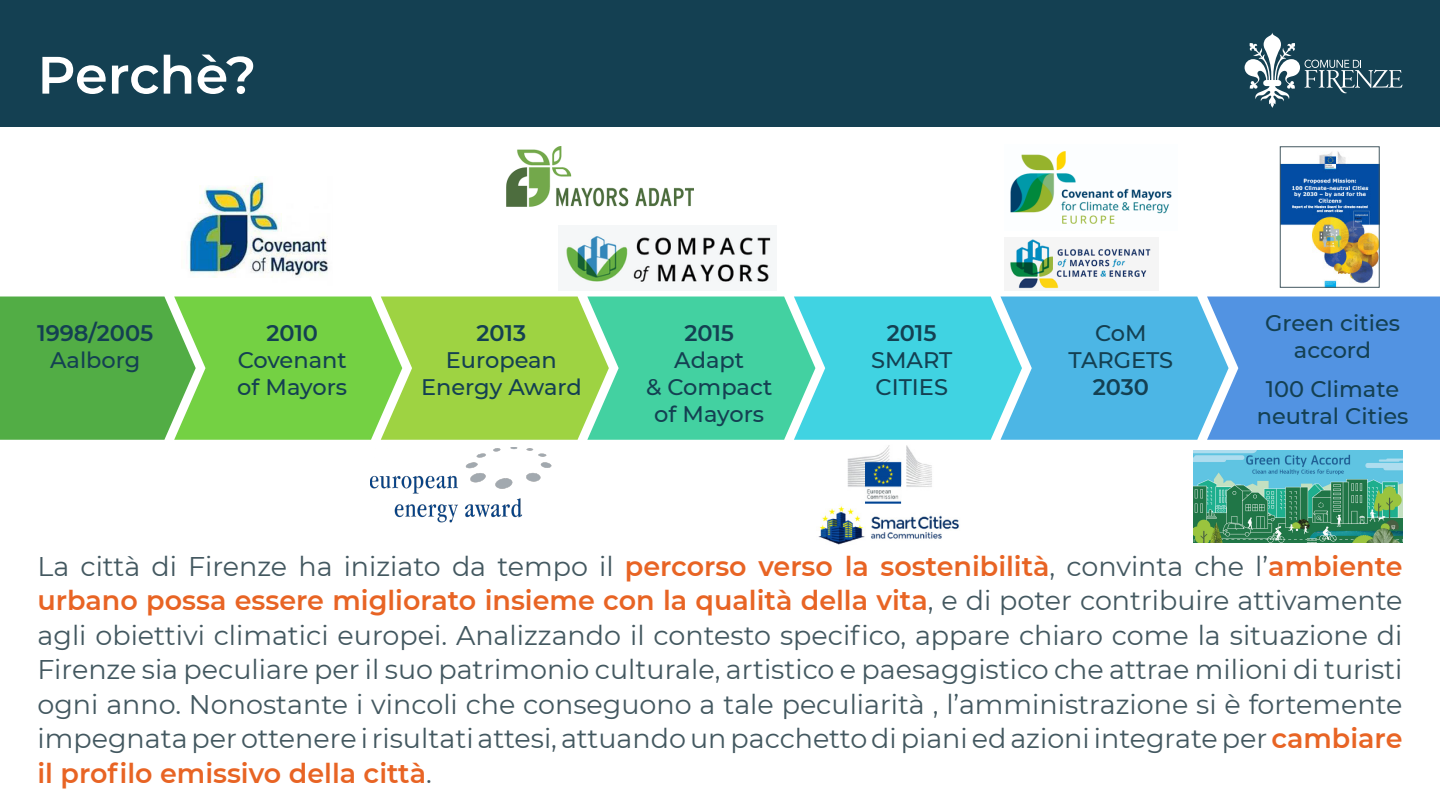
<style>
.page{position:relative;width:1440px;height:810px;background:#fff}
.page>*{position:absolute;margin:0;border:0;box-sizing:border-box;transform-origin:0 0}
.t1{font:600 52.5px "Montserrat";letter-spacing:-.005em;color:#fff}
.t2{font:27px/34.5px "Montserrat";color:#435860;text-align:justify}
.t3{font:500 22.5px/27px "Montserrat";color:#144052;text-align:center}
.t4{font:600 22.5px "Montserrat";letter-spacing:-.005em;color:#144052}
.s1{font-weight:600;color:#e86424}
</style>
<div class="page">
<div style="left:0;top:0;width:1440px;height:127px;background:#144052"></div>
<svg style="left:1245px;top:32px;width:157px;height:76px"></svg>
<svg style="left:0;top:297px;width:1440px;height:143px"></svg>
<img style="left:564px;top:234px;width:209px;height:50px">
<img style="left:187px;top:178px;width:141px;height:100px">
<img style="left:1010px;top:151px;width:162px;height:73px">
<img style="left:818px;top:445px;width:141px;height:100px">
<img style="left:370px;top:447px;width:182px;height:76px">
<img style="left:1010px;top:239px;width:141px;height:50px">
<img style="left:1193px;top:451px;width:210px;height:91px">
<img style="left:506px;top:147px;width:187px;height:60px">
<img style="left:1282px;top:151px;width:95px;height:135px">
<div style="left:1280px;top:147px;width:99px;height:141px;border:1px solid #435860"></div>
<p class="t1" style="left:38px;top:38px;width:220px">Perchè?</p>
<p class="t4" style="left:37px;top:317px;width:118px">1998/2005</p>
<p class="t3" style="left:50px;top:346px;width:92px">Aalborg</p>
<p class="t4" style="left:266px;top:317px;width:53px">2010</p>
<p class="t3" style="left:238px;top:346px;width:111px">Covenant</p>
<p class="t3" style="left:237px;top:373px;width:111px">of Mayors</p>
<p class="t4" style="left:477px;top:317px;width:51px">2013</p>
<p class="t3" style="left:446px;top:346px;width:112px">European</p>
<p class="t3" style="left:421px;top:373px;width:162px">Energy Award</p>
<p class="t4" style="left:684px;top:317px;width:51px">2015</p>
<p class="t3" style="left:674px;top:346px;width:71px">Adapt</p>
<p class="t3" style="left:646px;top:373px;width:128px">&amp; Compact of Mayors</p>
<p class="t4" style="left:887px;top:317px;width:51px">2015</p>
<p class="t3" style="left:871px;top:346px;width:83px">SMART</p>
<p class="t3" style="left:876px;top:373px;width:74px">CITIES</p>
<p class="t3" style="left:1095px;top:319px;width:53px">CoM</p>
<p class="t3" style="left:1069px;top:346px;width:106px">TARGETS</p>
<p class="t4" style="left:1093px;top:371px;width:58px">2030</p>
<p class="t3" style="left:1265px;top:309px;width:136px">Green cities</p>
<p class="t3" style="left:1294px;top:336px;width:79px">accord</p>
<p class="t3" style="left:1266px;top:374px;width:135px">100 Climate</p>
<p class="t3" style="left:1257px;top:401px;width:153px">neutral Cities</p>
<p class="t2" style="left:38px;top:548px;width:1367px">La città di Firenze ha iniziato da tempo il <span class="s1">percorso verso la sostenibilità</span>, convinta che l’<span class="s1">ambiente urbano possa essere migliorato insieme con la qualità della vita</span>, e di poter contribuire attivamente agli obiettivi climatici europei. Analizzando il contesto specifico, appare chiaro come la situazione di Firenze sia peculiare per il suo patrimonio culturale, artistico e paesaggistico che attrae milioni di turisti ogni anno. Nonostante i vincoli che conseguono a tale peculiarità , l’amministrazione si è fortemente impegnata per ottenere i risultati attesi, attuando un pacchetto di piani ed azioni integrate per <span class="s1">cambiare il profilo emissivo della città</span>.</p>
</div>
